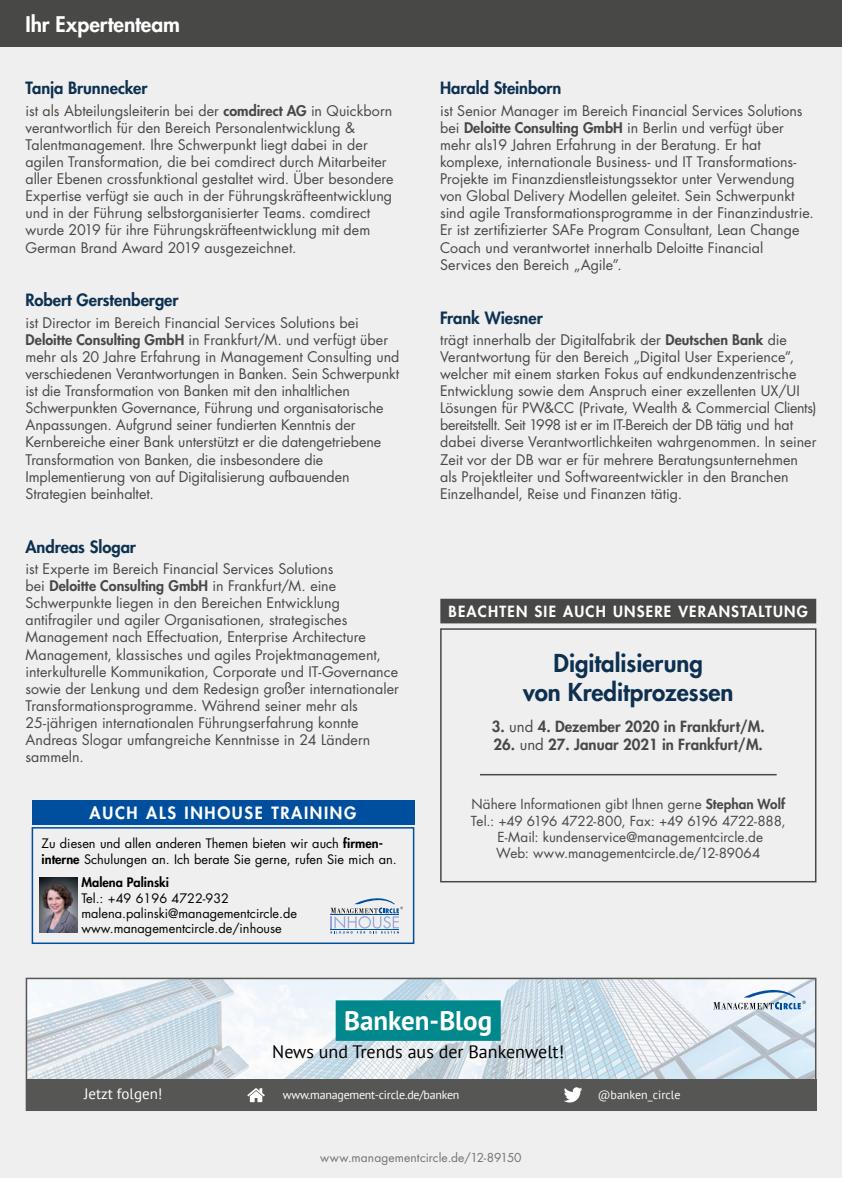
<style>
.page{position:relative;width:842px;height:1178px;background:#efefef}
.page>*{position:absolute;margin:0;border:0;box-sizing:border-box;transform-origin:0 0}
.t1{font:700 27px "PT Sans";color:#fff}
.t2{font:800 24px/28.8px "Futura Std";color:#0d3051;text-align:center}
.t3{font:800 21px "Futura Std";color:#fff}
.t4{font:18px "PT Sans";color:#000}
.t5{font:800 16.5px "Futura Std";letter-spacing:-.005em;color:#0d3051}
.t6{font:800 16.5px "Futura Std";letter-spacing:.1em;color:#fff}
.t7{font:800 15px "Futura Std";color:#484847}
.t8{font:800 15px "Futura Std";letter-spacing:.08em;color:#fff}
.t9{font:15px "PT Sans";color:#fff}
.t10{font:14.25px/17.1px "Futura Std";color:#484847}
.t11{font:13.5px/16.2px "Futura Std";letter-spacing:.005em;color:#484847;text-align:center}
.t12{font:12.75px/15.3px "Futura Std";color:#000}
.t13{font:800 12.75px "Futura Std";color:#000}
.t14{font:12px "Futura Std";letter-spacing:.01em;color:#737373}
.t15{font:12px "PT Sans";letter-spacing:-.02em;color:#fff}
.t16{font:12px "PT Sans";color:#fff}
.s1{font-weight:800}
.s2{font-weight:400}
</style>
<div class="page">
<div style="left:0;top:0;width:842px;height:47px;background:#484847"></div>
<div style="left:441px;top:599px;width:374px;height:24px;background:#484847"></div>
<hr style="left:480px;top:774px;width:297px;height:1px;background:#484847">
<div style="left:440px;top:628px;width:376px;height:254px;border:2px solid #484847"></div>
<img style="left:29px;top:981px;width:784px;height:99px">
<div style="left:26px;top:978px;width:790px;height:133px;border:2px solid #565655"></div>
<div style="left:26px;top:1080px;width:790px;height:31px;background:#565655"></div>
<svg style="left:564px;top:1087px;width:18px;height:15px"></svg>
<div style="left:336px;top:1000px;width:165px;height:41px;background:#00888d"></div>
<svg style="left:247px;top:1088px;width:18px;height:14px"></svg>
<svg style="left:713px;top:985px;width:93px;height:24px"></svg>
<div style="left:32px;top:827px;width:382px;height:117px;border:2px solid #004e9e"></div>
<div style="left:32px;top:800px;width:382px;height:25px;background:#004e9e"></div>
<img style="left:40px;top:878px;width:37px;height:55px">
<svg style="left:331px;top:898px;width:72px;height:35px"></svg>
<h3 class="t3" style="left:26px;top:11px;width:156px">Ihr Expertenteam</h3>
<p class="t5" style="left:26px;top:78px;width:123px">Tanja Brunnecker</p>
<p class="t10" style="left:26px;top:102px;width:370px">ist als Abteilungsleiterin bei der <span class="s1">comdirect AG</span> in Quickborn verantwortlich für den Bereich Personalentwicklung &amp; Talentmanagement. Ihre Schwerpunkt liegt dabei in der agilen Transformation, die bei comdirect durch Mitarbeiter aller Ebenen crossfunktional gestaltet wird. Über besondere Expertise verfügt sie auch in der Führungskräfteentwicklung und in der Führung selbstorganisierter Teams. comdirect wurde 2019 für ihre Führungskräfteentwicklung mit dem German Brand Award 2019 ausgezeichnet.</p>
<p class="t5" style="left:26px;top:290px;width:155px">Robert Gerstenberger</p>
<p class="t10" style="left:26px;top:314px;width:375px">ist Director im Bereich Financial Services Solutions bei <span class="s1">Deloitte Consulting GmbH</span> in Frankfurt/M. und verfügt über mehr als 20 Jahre Erfahrung in Management Consulting und verschiedenen Verantwortungen in Banken. Sein Schwerpunkt ist die Transformation von Banken mit den inhaltlichen Schwerpunkten Governance, Führung und organisatorische Anpassungen. Aufgrund seiner fundierten Kenntnis der Kernbereiche einer Bank unterstützt er die datengetriebene Transformation von Banken, die insbesondere die Implementierung von auf Digitalisierung aufbauenden Strategien beinhaltet.</p>
<p class="t5" style="left:26px;top:536px;width:112px">Andreas Slogar</p>
<p class="t10" style="left:26px;top:560px;width:375px">ist Experte im Bereich Financial Services Solutions<br>bei <span class="s1">Deloitte Consulting GmbH</span> in Frankfurt/M. eine Schwerpunkte liegen in den Bereichen Entwicklung antifragiler und agiler Organisationen, strategisches Management nach Effectuation, Enterprise Architecture Management, klassisches und agiles Projektmanagement, interkulturelle Kommunikation, Corporate und IT-Governance sowie der Lenkung und dem Redesign großer internationaler Transformationsprogramme. Während seiner mehr als 25-jährigen internationalen Führungserfahrung konnte Andreas Slogar umfangreiche Kenntnisse in 24 Ländern sammeln.</p>
<p class="t6" style="left:90px;top:802px;width:268px">AUCH ALS INHOUSE TRAINING</p>
<p class="t12" style="left:42px;top:836px;width:357px">Zu diesen und allen anderen Themen bieten wir auch <span class="s1">firmen&shy;interne</span> Schulungen an. Ich berate Sie gerne, rufen Sie mich an.</p>
<p class="t13" style="left:81px;top:874px;width:89px">Malena Palinski</p>
<p class="t12" style="left:81px;top:890px;width:217px">Tel.: +49 6196 4722-932 malena.palinski@managementcircle.de www.managementcircle.de/inhouse</p>
<p class="t5" style="left:440px;top:78px;width:123px">Harald Steinborn</p>
<p class="t10" style="left:440px;top:102px;width:375px">ist Senior Manager im Bereich Financial Services Solutions bei <span class="s1">Deloitte Consulting GmbH</span> in Berlin und verfügt über mehr als19 Jahren Erfahrung in der Beratung. Er hat komplexe, internationale Business- und IT Transformations-Projekte im Finanzdienstleistungssektor unter Verwendung von Global Delivery Modellen geleitet. Sein Schwerpunkt sind agile Transformationsprogramme in der Finanzindustrie.<br>Er ist zertifizierter SAFe Program Consultant, Lean Change Coach und verantwortet innerhalb Deloitte Financial Services den Bereich „Agile”.</p>
<p class="t5" style="left:440px;top:307px;width:104px">Frank Wiesner</p>
<p class="t10" style="left:440px;top:331px;width:378px">trägt innerhalb der Digitalfabrik der <span class="s1">Deutschen Bank</span> die Verantwortung für den Bereich „Digital User Experience”, welcher mit einem starken Fokus auf endkundenzentrische Entwicklung sowie dem Anspruch einer exzellenten UX/UI Lösungen für PW&amp;CC (Private, Wealth &amp; Commercial Clients) bereitstellt. Seit 1998 ist er im IT-Bereich der DB tätig und hat dabei diverse Verantwortlichkeiten wahrgenommen. In seiner Zeit vor der DB war er für mehrere Beratungsunternehmen als Projektleiter und Softwareentwickler in den Branchen Einzelhandel, Reise und Finanzen tätig.</p>
<p class="t8" style="left:449px;top:602px;width:361px">BEACHTEN SIE AUCH UNSERE VERANSTALTUNG</p>
<h2 class="t2" style="left:523px;top:649px;width:212px">Digitalisierung<br>von Kreditprozessen</h2>
<p class="t7" style="left:492px;top:717px;width:274px">3. <span class="s2">und</span> 4. Dezember 2020 in Frankfurt/M.</p>
<p class="t7" style="left:494px;top:735px;width:271px">26. <span class="s2">und</span> 27. Januar 2021 in Frankfurt/M.</p>
<p class="t11" style="left:471px;top:796px;width:316px">Nähere Informationen gibt Ihnen gerne <span class="s1">Stephan Wolf </span>Tel.: +49 6196 4722-800, Fax: +49 6196 4722-888, E-Mail: kundenservice@managementcircle.de<br>Web: www.managementcircle.de/12-89064</p>
<h1 class="t1" style="left:344px;top:1003px;width:150px">Banken-Blog</h1>
<p class="t4" style="left:272px;top:1040px;width:293px">News und Trends aus der Bankenwelt!</p>
<p class="t9" style="left:84px;top:1084px;width:80px">Jetzt folgen!</p>
<p class="t15" style="left:283px;top:1087px;width:178px">www.management-circle.de/banken</p>
<p class="t16" style="left:598px;top:1087px;width:84px">@banken_circle</p>
<p class="t14" style="left:320px;top:1149px;width:203px">www.managementcircle.de/12-89150</p>
</div>
